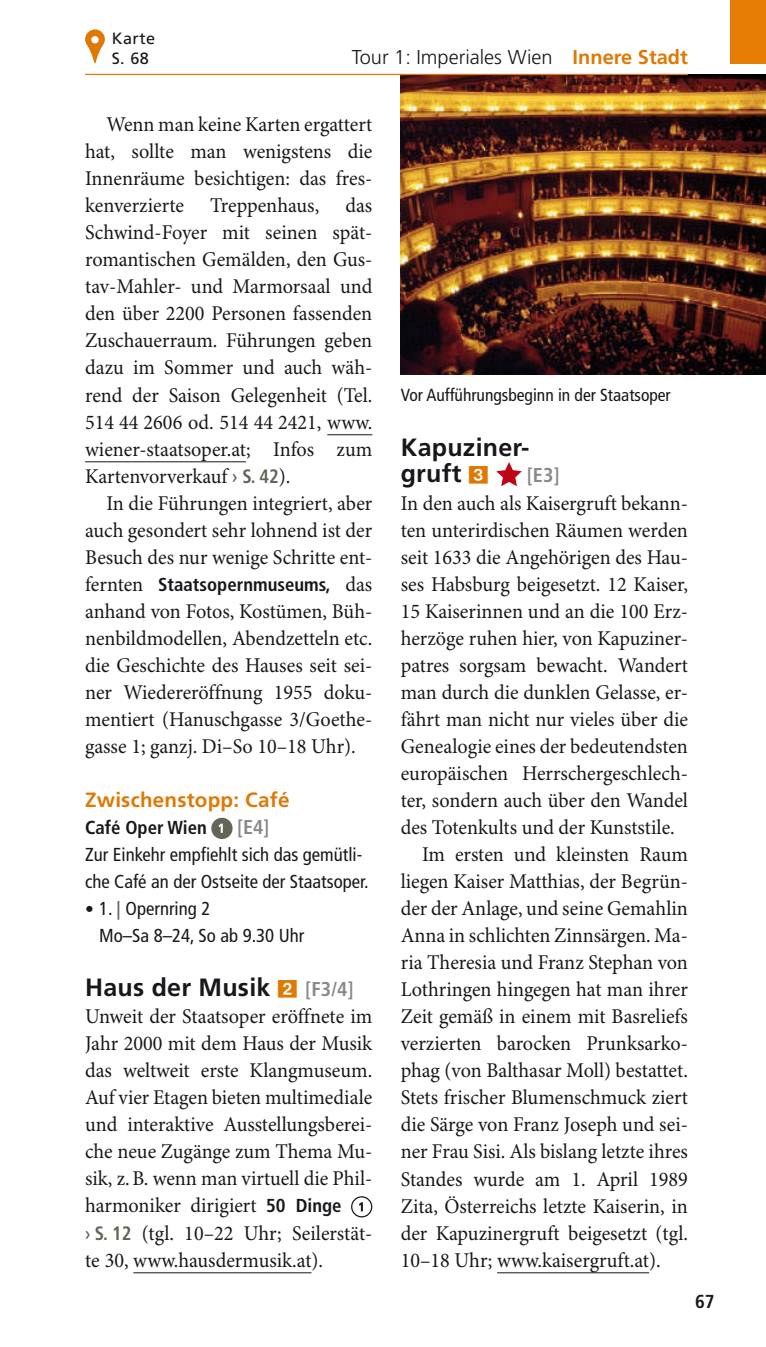
<style>
.page{position:relative;width:766px;height:1347px;background:#fff}
.page>*{position:absolute;margin:0;border:0;box-sizing:border-box;transform-origin:0 0}
.t1{font:700 25px/26.2px "Frutiger LT Pro";letter-spacing:.01em;color:#1a171c}
.t2{font:21px/27px "Minion Pro";color:#1a171c;text-align:justify;scale:.96 1}
.t3{font:700 20.5px "Frutiger LT Pro";letter-spacing:.01em;color:#de7905}
.t4{font:300 20px "Frutiger LT Pro";color:#1a171c}
.t5{font:700 condensed 20px "Frutiger LT Pro";color:#87888a}
.t6{font:condensed 18.75px/27px "Frutiger LT Pro";color:#1a171c}
.t7{font:700 condensed 18.75px "Frutiger LT Pro";color:#1a171c}
.t8{font:condensed 17.5px "Frutiger LT Pro";color:#1a171c}
.t9{font:16.25px/20px "Frutiger LT Pro";letter-spacing:.03em;color:#1a171c}
.s1{font-weight:700;color:#de7905}
.s2{font-family:"Frutiger LT Pro";font-size:18.75px;color:#646458}
.s3{font-family:"Frutiger LT Pro";font-weight:700;font-stretch:condensed;font-size:19.5px;color:#646458}
.s4{font-family:"Minion Pro";font-weight:400;font-stretch:normal;font-size:21px}
.s5{font-weight:900;font-stretch:normal;font-size:17.5px}
.s6{font-weight:700;color:#646458}
.s7{font-family:"Frutiger LT Pro";font-weight:700;font-stretch:condensed;font-size:18.75px}
.s8{color:#de7905}
</style>
<div class="page">
<div style="left:730px;top:0;width:35px;height:64px;background:#e77d04"></div>
<svg style="left:85px;top:29px;width:20px;height:35px"></svg>
<hr style="left:327px;top:434px;width:45px;height:1px;background:#1a171c">
<hr style="left:85px;top:461px;width:161px;height:1px;background:#1a171c">
<hr style="left:133px;top:1272px;width:178px;height:1px;background:#1a171c">
<div style="left:211px;top:817px;width:21px;height:22px;background:#646458;border-radius:50%"></div>
<svg style="left:218px;top:823px;width:5px;height:9px"></svg>
<div style="left:351px;top:1196px;width:21px;height:21px;border:1px solid #1a171c;border-radius:50%"></div>
<svg style="left:359px;top:1202px;width:4px;height:9px"></svg>
<hr style="left:497px;top:1272px;width:152px;height:1px;background:#1a171c">
<svg style="left:496px;top:462px;width:25px;height:24px"></svg>
<img style="left:400px;top:74px;width:365px;height:300px">
<hr style="left:85px;top:74px;width:602px;height:1px;background:#de7905">
<p class="t9" style="left:112px;top:28px;width:45px">Karte<br>S. 68</p>
<p class="t4" style="left:352px;top:45px;width:337px">Tour 1: Imperiales Wien <span class="s1">Innere Stadt</span></p>
<p class="t2" style="left:85px;top:112px;width:300px;text-indent:21px">Wenn man keine Karten ergattert hat, sollte man wenigstens die Innenräume besichtigen: das fres&shy;kenverzierte Treppenhaus, das Schwind-Foyer mit seinen spät&shy;romantischen Gemälden, den Gus&shy;tav-Mahler- und Marmorsaal und den über 2200 Personen fassenden Zuschauerraum. Führungen geben dazu im Sommer und auch wäh&shy;rend der Saison Gelegenheit (Tel.<br>514 44 2606 od. 514 44 2421, www. wiener-staatsoper.at; Infos zum Kartenvorverkauf <span class="s2">›</span> <span class="s3">S. 42</span>).</p>
<p class="t2" style="left:85px;top:490px;width:300px;text-indent:21px">In die Führungen integriert, aber auch gesondert sehr lohnend ist der Besuch des nur wenige Schritte ent-</p>
<p class="t7" style="left:85px;top:573px;width:289px"><span class="s4">fernten</span> Staatsopernmuseums, <span class="s4">das</span></p>
<p class="t2" style="left:85px;top:598px;width:300px">anhand von Fotos, Kostümen, Büh&shy;nenbildmodellen, Abendzetteln etc. die Geschichte des Hauses seit sei&shy;ner Wiedereröffnung 1955 doku&shy;mentiert (Hanuschgasse 3/Goethe&shy;gasse 1; ganzj. Di–So 10–18 Uhr).</p>
<p class="t3" style="left:85px;top:787px;width:206px">Zwischenstopp: Café</p>
<p class="t7" style="left:85px;top:816px;width:123px">Café Oper Wien</p>
<p class="t5" style="left:237px;top:815px;width:34px">[E4]</p>
<p class="t6" style="left:85px;top:841px;width:285px">Zur Einkehr empfiehlt sich das gemütli&shy;che Café an der Ostseite der Staatsoper.</p>
<p class="t6" style="left:99px;top:895px;width:206px;text-indent:-14px"><span class="s5">•</span> 1. <span class="s6">|</span> Opernring 2<br>Mo–Sa 8–24, So ab 9.30 Uhr</p>
<p class="t1" style="left:85px;top:974px;width:187px">Haus der Musik</p>
<p class="t5" style="left:305px;top:977px;width:50px">[F3/4]</p>
<p class="t2" style="left:85px;top:1003px;width:301px;text-align:left">Unweit der Staatsoper eröffnete im Jahr 2000 mit dem Haus der Musik das weltweit erste Klangmuseum.<br>Auf vier Etagen bieten multimediale und interaktive Ausstellungsberei&shy;che neue Zugänge zum Thema Mu&shy;sik, z.B. wenn man virtuell die Phil&shy;harmoniker dirigiert <span class="s7">50 Dinge<br></span><span class="s2">›</span> <span class="s3">S. 12</span> (tgl. 10–22 Uhr; Seilerstät&shy;te 30, www.hausdermusik.at).</p>
<p class="t8" style="left:400px;top:385px;width:271px">Vor Aufführungsbeginn in der Staatsoper</p>
<p class="t1" style="left:400px;top:434px;width:130px">Kapuziner&shy;gruft <span class="s8">✓</span></p>
<p class="t5" style="left:526px;top:463px;width:34px">[E3]</p>
<p class="t2" style="left:400px;top:490px;width:300px">In den auch als Kaisergruft bekann-</p>
<p class="t2" style="left:400px;top:517px;width:300px">ten unterirdischen Räumen werden</p>
<p class="t2" style="left:400px;top:544px;width:300px">seit 1633 die Angehörigen des Hau-</p>
<p class="t2" style="left:400px;top:571px;width:300px">ses Habsburg beigesetzt. 12 Kaiser,</p>
<p class="t2" style="left:400px;top:598px;width:300px">15 Kaiserinnen und an die 100 Erz-</p>
<p class="t2" style="left:400px;top:625px;width:300px">herzöge ruhen hier, von Kapuziner-</p>
<p class="t2" style="left:400px;top:652px;width:300px">patres sorgsam bewacht. Wandert</p>
<p class="t2" style="left:400px;top:679px;width:300px">man durch die dunklen Gelasse, er-</p>
<p class="t2" style="left:400px;top:706px;width:301px">fährt man nicht nur vieles über die</p>
<p class="t2" style="left:400px;top:733px;width:300px">Genealogie eines der bedeutendsten</p>
<p class="t2" style="left:400px;top:760px;width:300px">europäischen Herrschergeschlech-</p>
<p class="t2" style="left:400px;top:787px;width:300px">ter, sondern auch über den Wandel</p>
<p class="t2" style="left:400px;top:814px;width:287px">des Totenkults und der Kunststile.</p>
<p class="t2" style="left:422px;top:841px;width:278px">Im ersten und kleinsten Raum</p>
<p class="t2" style="left:400px;top:868px;width:300px">liegen Kaiser Matthias, der Begrün-</p>
<p class="t2" style="left:400px;top:895px;width:300px">der der Anlage, und seine Gemahlin</p>
<p class="t2" style="left:400px;top:922px;width:300px">Anna in schlichten Zinnsärgen. Ma-</p>
<p class="t2" style="left:400px;top:950px;width:300px">ria Theresia und Franz Stephan von</p>
<p class="t2" style="left:400px;top:977px;width:300px">Lothringen hingegen hat man ihrer</p>
<p class="t2" style="left:400px;top:1004px;width:300px">Zeit gemäß in einem mit Basreliefs</p>
<p class="t2" style="left:400px;top:1031px;width:300px">verzierten barocken Prunksarko-</p>
<p class="t2" style="left:400px;top:1058px;width:300px">phag (von Balthasar Moll) bestattet.</p>
<p class="t2" style="left:400px;top:1085px;width:300px">Stets frischer Blumenschmuck ziert</p>
<p class="t2" style="left:400px;top:1112px;width:300px">die Särge von Franz Joseph und sei-</p>
<p class="t2" style="left:400px;top:1139px;width:300px">ner Frau Sisi. Als bislang letzte ihres</p>
<p class="t2" style="left:400px;top:1166px;width:300px">Standes wurde am 1. April 1989</p>
<p class="t2" style="left:400px;top:1193px;width:300px">Zita, Österreichs letzte Kaiserin, in</p>
<p class="t2" style="left:400px;top:1220px;width:300px">der Kapuzinergruft beigesetzt (tgl.</p>
<p class="t2" style="left:400px;top:1247px;width:272px">10–18 Uhr; www.kaisergruft.at).</p>
<p class="t7" style="left:694px;top:1290px;width:21px">67</p>
</div>
